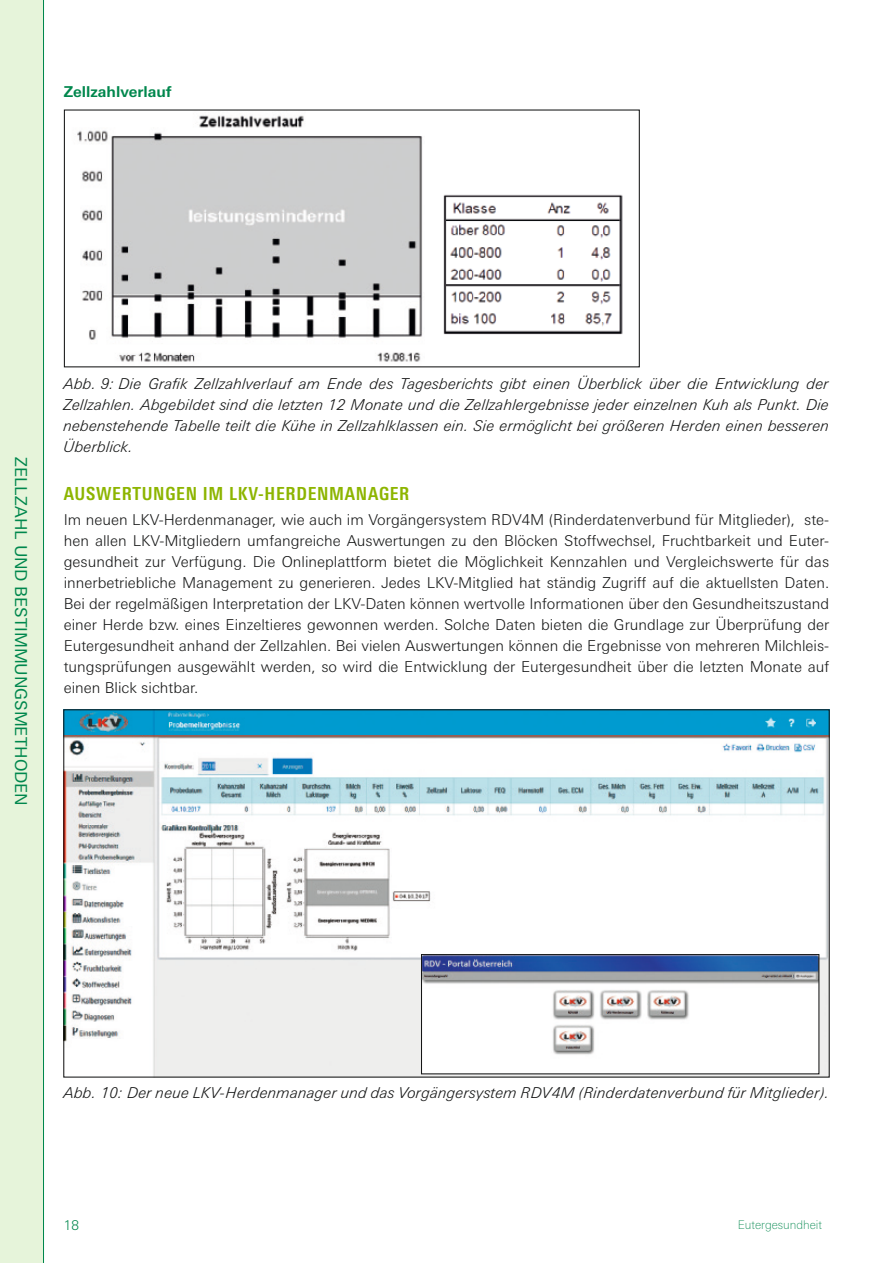
<style>
.page{position:relative;width:893px;height:1263px;background:#fff}
.page>*{position:absolute;margin:0;border:0;box-sizing:border-box;transform-origin:0 0}
.t1{font:700 condensed 18px "Univers Next Pro";letter-spacing:.04em;color:#8db500}
.t2{font:16.5px "Univers Next Pro";letter-spacing:-.005em;color:#00874d}
.t3{font:300 15px/21px "Univers Next Pro";color:#151616;text-align:justify}
.t4{font:italic 300 15px/21px "Univers Next Pro";letter-spacing:.02em;color:#151616;text-align:justify}
.t5{font:700 15px "Univers Next Pro";color:#00874d}
.t6{font:300 13.5px "Univers Next Pro";color:#00874d}
.t7{font:100 12px "Univers Next Pro";color:#00874d}
</style>
<div class="page">
<hr style="left:43px;top:0;width:1px;height:1263px;background:#00874d">
<div style="left:0;top:0;width:43px;height:1263px;background:#e6f4da"></div>
<img style="left:77px;top:115px;width:346px;height:247px">
<img style="left:443px;top:194px;width:180px;height:141px">
<div style="left:64px;top:109px;width:576px;height:258px;border:1px solid #151616"></div>
<img style="left:65px;top:711px;width:763px;height:364px">
<img style="left:423px;top:956px;width:394px;height:116px">
<div style="left:421px;top:954px;width:398px;height:120px;border:1px solid #151616"></div>
<p class="t5" style="left:64px;top:82px;width:109px">Zellzahlverlauf</p>
<p class="t2" style="left:30px;top:457px;width:350px;rotate:90deg">ZELLZAHL UND BESTIMMUNGSMETHODEN</p>
<p class="t4" style="left:64px;top:373px;width:767px">Abb. 9: Die Grafik Zellzahlverlauf am Ende des Tagesberichts gibt einen Überblick über die Entwicklung der Zellzahlen. Abgebildet sind die letzten 12 Monate und die Zellzahlergebnisse jeder einzelnen Kuh als Punkt. Die nebenstehende Tabelle teilt die Kühe in Zellzahlklassen ein. Sie ermöglicht bei größeren Herden einen besseren Überblick.</p>
<p class="t1" style="left:64px;top:483px;width:347px">AUSWERTUNGEN IM LKV-HERDENMANAGER</p>
<p class="t3" style="left:64px;top:509px;width:767px">Im neuen LKV-Herdenmanager, wie auch im Vorgängersystem RDV4M (Rinderdatenverbund für Mitglieder), ste&shy;hen allen LKV-Mitgliedern umfangreiche Auswertungen zu den Blöcken Stoffwechsel, Fruchtbarkeit und Euter&shy;gesundheit zur Verfügung. Die Onlineplattform bietet die Möglichkeit Kennzahlen und Vergleichswerte für das innerbetriebliche Management zu generieren. Jedes LKV-Mitglied hat ständig Zugriff auf die aktuellsten Daten.<br>Bei der regelmäßigen Interpretation der LKV-Daten können wertvolle Informationen über den Gesundheitszustand einer Herde bzw. eines Einzeltieres gewonnen werden. Solche Daten bieten die Grundlage zur Überprüfung der Eutergesundheit anhand der Zellzahlen. Bei vielen Auswertungen können die Ergebnisse von mehreren Milchleis&shy;tungsprüfungen ausgewählt werden, so wird die Entwicklung der Eutergesundheit über die letzten Monate auf einen Blick sichtbar.</p>
<p class="t4" style="left:64px;top:1082px;width:767px">Abb. 10: Der neue LKV-Herdenmanager und das Vorgängersystem RDV4M (Rinderdatenverbund für Mitglieder).</p>
<p class="t6" style="left:64px;top:1217px;width:17px">18</p>
<p class="t7" style="left:738px;top:1218px;width:86px">Eutergesundheit</p>
</div>
